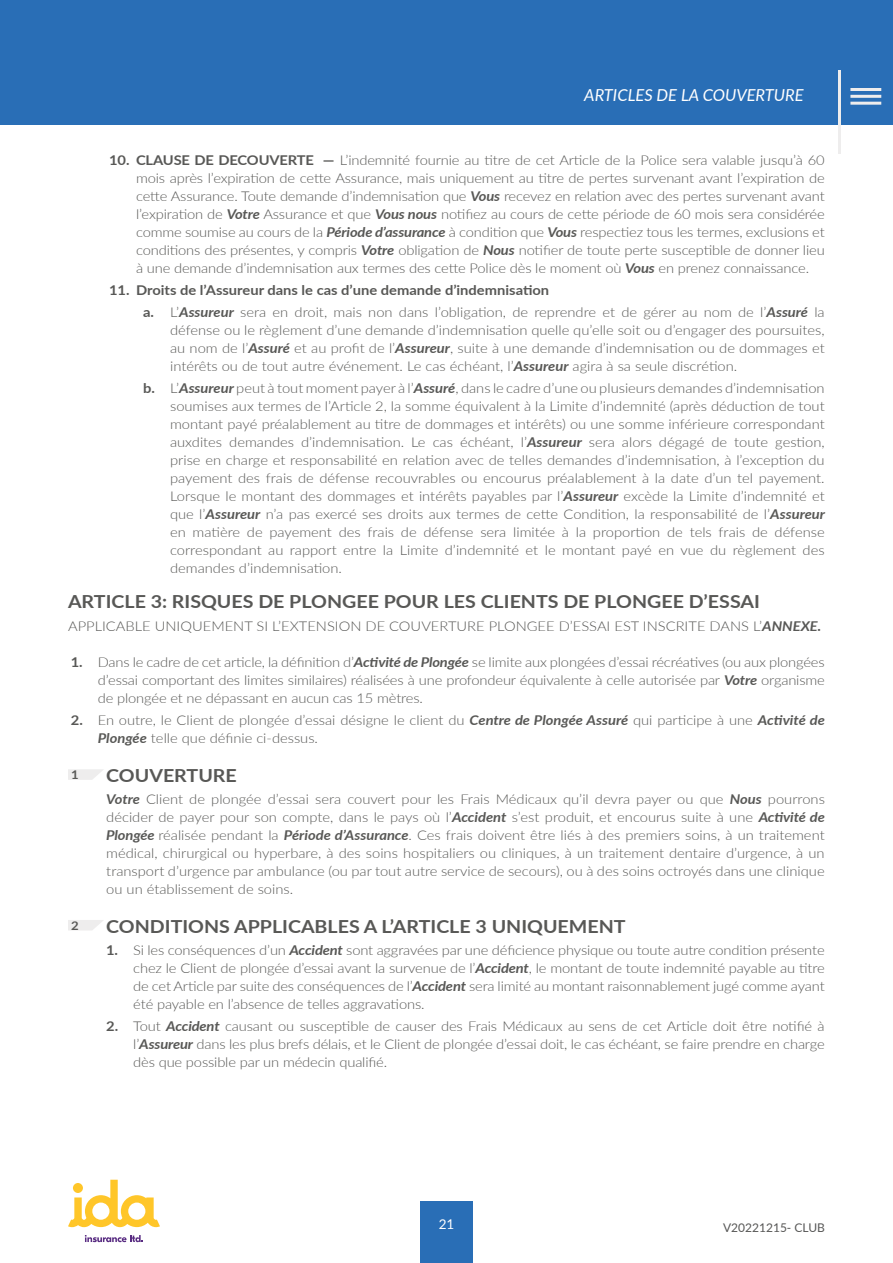
<style>
.page{position:relative;width:893px;height:1263px;background:#fff}
.page>*{position:absolute;margin:0;border:0;box-sizing:border-box;transform-origin:0 0}
.t1{font:700 18px "Lato";color:#585856;scale:1.09 1}
.t2{font:italic 16.5px "Lato";color:#fff}
.t3{font:300 13.5px/18px "Lato";color:#585856;text-align:justify;scale:1.09 1}
.t4{font:13.5px "Lato";color:#fff}
.t5{font:12px "Lato";color:#575756}
.t6{font:700 12px "Lato";color:#585856;scale:1.09 1}
.s1{font-weight:700}
.s2{font-weight:700;font-style:italic}
</style>
<div class="page">
<div style="left:420px;top:1201px;width:52px;height:62px;background:#296eb6"></div>
<svg style="left:68px;top:1180px;width:92px;height:47px"></svg>
<svg style="left:85px;top:1235px;width:58px;height:7px"></svg>
<div style="left:0;top:0;width:893px;height:124px;background:#296eb6"></div>
<svg style="left:68px;top:769px;width:35px;height:11px"></svg>
<svg style="left:68px;top:920px;width:35px;height:10px"></svg>
<hr style="left:838px;top:71px;width:3px;height:83px;background:#eeeded">
<hr style="left:850px;top:88px;width:31px;height:3px;background:#eeeded">
<hr style="left:850px;top:95px;width:31px;height:3px;background:#eeeded">
<hr style="left:850px;top:102px;width:31px;height:3px;background:#eeeded">
<p class="t2" style="left:584px;top:83px;width:221px">ARTICLES DE LA COUVERTURE</p>
<p class="t3" style="left:136px;top:150px;width:633px;text-indent:-27px"><span class="s1">10. CLAUSE DE DECOUVERTE —</span> L’indemnité fournie au titre de cet Article de la Police sera valable jusqu’à 60 mois après l’expiration de cette Assurance, mais uniquement au titre de pertes survenant avant l’expiration de cette Assurance. Toute demande d’indemnisation que <span class="s2">Vous</span> recevez en relation avec des pertes survenant avant l’expiration de <span class="s2">Votre</span> Assurance et que <span class="s2">Vous nous</span> notifiez au cours de cette période de 60 mois sera considérée comme soumise au cours de la <span class="s2">Période d’assurance</span> à condition que <span class="s2">Vous</span> respectiez tous les termes, exclusions et conditions des présentes, y compris <span class="s2">Votre</span> obligation de <span class="s2">Nous</span> notifier de toute perte susceptible de donner lieu à une demande d’indemnisation aux termes des cette Police dès le moment où <span class="s2">Vous</span> en prenez connaissance.</p>
<p class="t3" style="left:143px;top:278px;width:627px;line-height:22.2px;text-indent:-34px"><span class="s1">11. Droits de l’Assureur dans le cas d’une demande d’indemnisation<br>a.</span> L’<span class="s2">Assureur</span> sera en droit, mais non dans l’obligation, de reprendre et de gérer au nom de l’<span class="s2">Assuré</span> la</p>
<p class="t3" style="left:170px;top:321px;width:602px">défense ou le règlement d’une demande d’indemnisation quelle qu’elle soit ou d’engager des poursuites, au nom de l’<span class="s2">Assuré</span> et au profit de l’<span class="s2">Assureur</span>, suite à une demande d’indemnisation ou de dommages et intérêts ou de tout autre événement. Le cas échéant, l’<span class="s2">Assureur</span> agira à sa seule discrétion.</p>
<p class="t3" style="left:170px;top:379px;width:602px;text-indent:-27px"><span class="s1">b.</span> L’<span class="s2">Assureur</span> peut à tout moment payer à l’<span class="s2">Assuré</span>, dans le cadre d’une ou plusieurs demandes d’indemnisation soumises aux termes de l’Article 2, la somme équivalent à la Limite d’indemnité (après déduction de tout montant payé préalablement au titre de dommages et intérêts) ou une somme inférieure correspondant auxdites demandes d’indemnisation. Le cas échéant, l’<span class="s2">Assureur</span> sera alors dégagé de toute gestion, prise en charge et responsabilité en relation avec de telles demandes d’indemnisation, à l’exception du payement des frais de défense recouvrables ou encourus préalablement à la date d’un tel payement.<br>Lorsque le montant des dommages et intérêts payables par l’<span class="s2">Assureur</span> excède la Limite d’indemnité et que l’<span class="s2">Assureur</span> n’a pas exercé ses droits aux termes de cette Condition, la responsabilité de l’<span class="s2">Assureur </span>en matière de payement des frais de défense sera limitée à la proportion de tels frais de défense correspondant au rapport entre la Limite d’indemnité et le montant payé en vue du règlement des demandes d’indemnisation.</p>
<h1 class="t1" style="left:68px;top:589px;width:636px">ARTICLE 3: RISQUES DE PLONGEE POUR LES CLIENTS DE PLONGEE D’ESSAI</h1>
<p class="t3" style="left:68px;top:617px;width:693px">APPLICABLE UNIQUEMENT SI L’EXTENSION DE COUVERTURE PLONGEE D’ESSAI EST INSCRITE DANS L’<span class="s2">ANNEXE.</span></p>
<p class="t3" style="left:98px;top:652px;width:669px;text-indent:-27px"><span class="s1">1.</span> Dans le cadre de cet article, la définition d’<span class="s2">Activité de Plongée</span> se limite aux plongées d’essai récréatives (ou aux plongées d’essai comportant des limites similaires) réalisées à une profondeur équivalente à celle autorisée par <span class="s2">Votre</span> organisme de plongée et ne dépassant en aucun cas 15 mètres.</p>
<p class="t3" style="left:98px;top:711px;width:669px;text-indent:-27px"><span class="s1">2.</span> En outre, le Client de plongée d’essai désigne le client du <span class="s2">Centre de Plongée Assuré</span> qui participe à une <span class="s2">Activité de<br>Plongée</span> telle que définie ci-dessus.</p>
<h1 class="t1" style="left:106px;top:762px;width:121px">COUVERTURE</h1>
<p class="t3" style="left:106px;top:790px;width:661px"><span class="s2">Votre</span> Client de plongée d’essai sera couvert pour les Frais Médicaux qu’il devra payer ou que <span class="s2">Nous</span> pourrons décider de payer pour son compte, dans le pays où l’<span class="s2">Accident</span> s’est produit, et encourus suite à une <span class="s2">Activité de Plongée</span> réalisée pendant la <span class="s2">Période d’Assurance</span>. Ces frais doivent être liés à des premiers soins, à un traitement médical, chirurgical ou hyperbare, à des soins hospitaliers ou cliniques, à un traitement dentaire d’urgence, à un transport d’urgence par ambulance (ou par tout autre service de secours), ou à des soins octroyés dans une clinique ou un établissement de soins.</p>
<h1 class="t1" style="left:106px;top:913px;width:478px">CONDITIONS APPLICABLES A L’ARTICLE 3 UNIQUEMENT</h1>
<p class="t3" style="left:133px;top:940px;width:636px;text-indent:-27px"><span class="s1">1.</span> Si les conséquences d’un <span class="s2">Accident</span> sont aggravées par une déficience physique ou toute autre condition présente chez le Client de plongée d’essai avant la survenue de l’<span class="s2">Accident</span>, le montant de toute indemnité payable au titre de cet Article par suite des conséquences de l’<span class="s2">Accident</span> sera limité au montant raisonnablement jugé comme ayant été payable en l’absence de telles aggravations.</p>
<p class="t3" style="left:133px;top:1017px;width:636px;text-indent:-27px"><span class="s1">2.</span> Tout <span class="s2">Accident</span> causant ou susceptible de causer des Frais Médicaux au sens de cet Article doit être notifié à l’<span class="s2">Assureur</span> dans les plus brefs délais, et le Client de plongée d’essai doit, le cas échéant, se faire prendre en charge dès que possible par un médecin qualifié.</p>
<p class="t6" style="left:71px;top:766px;width:8px">1</p>
<p class="t6" style="left:71px;top:917px;width:8px">2</p>
<p class="t4" style="left:439px;top:1214px;width:17px">21</p>
<p class="t5" style="left:723px;top:1219px;width:103px">V20221215- CLUB</p>
</div>
